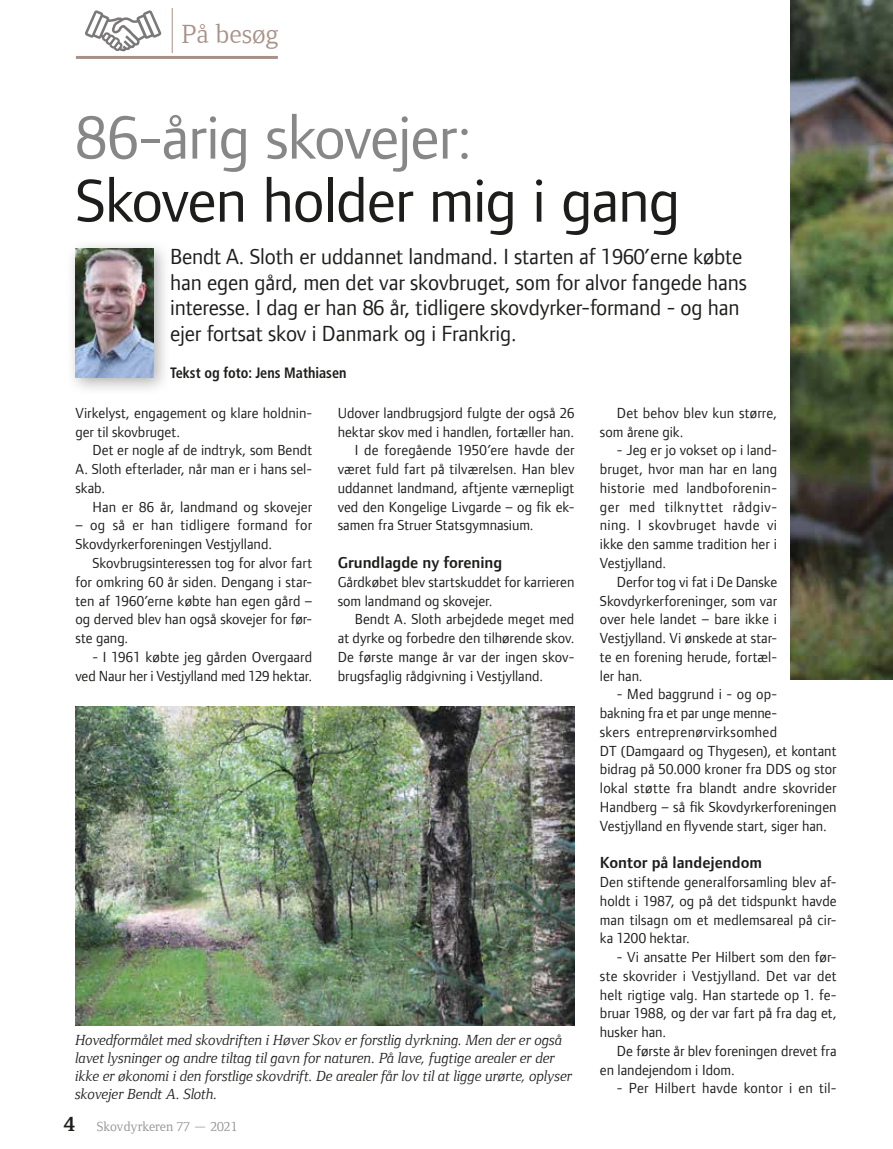
<style>
.page{position:relative;width:893px;height:1149px;background:#fff}
.page>*{position:absolute;margin:0;border:0;box-sizing:border-box;transform-origin:0 0}
.t1{font:63px "Foundry Form Sans";letter-spacing:-.02em;color:#1d1d1b}
.t2{font:63px "Foundry Form Sans";letter-spacing:-.02em;color:#878787}
.t3{font:27px "Foundry Form Serif";color:#a89287}
.t4{font:22.5px/25.5px "Foundry Form Sans";letter-spacing:-.005em;color:#1d1d1b}
.t5{font:600 16.5px "Foundry Form Sans";color:#1d1d1b}
.t6{font:15px/18.8px "Foundry Form Sans";letter-spacing:.005em;color:#1d1d1b;text-align:justify}
.t7{font:italic 15px/18px "Foundry Form Serif";color:#1d1d1b}
.t8{font:700 condensed 15px "Frutiger LT Std";color:#1d1d1b;scale:.95 1}
.t9{font:13.5px "Foundry Form Serif";color:#909090}
.s1{font-weight:700;font-size:21px;color:#1d1d1b}
</style>
<div class="page">
<img style="left:791px;top:0;width:102px;height:679px">
<img style="left:76px;top:706px;width:498px;height:318px">
<div style="left:65px;top:238px;width:106px;height:157px;background:#1d1d1b;opacity:.35"></div>
<img style="left:75px;top:248px;width:78px;height:129px">
<svg style="left:85px;top:10px;width:77px;height:41px"></svg>
<hr style="left:172px;top:8px;width:1px;height:45px;background:#a89287">
<hr style="left:76px;top:56px;width:202px;height:3px;background:#a89287">
<h2 class="t3" style="left:182px;top:19px;width:98px">På besøg</h2>
<h1 class="t2" style="left:75px;top:102px;width:398px">86-årig skovejer:</h1>
<h1 class="t1" style="left:75px;top:165px;width:606px">Skoven holder mig i gang</h1>
<p class="t4" style="left:170px;top:244px;width:578px">Bendt A. Sloth er uddannet landmand. I starten af 1960’erne købte han egen gård, men det var skovbruget, som for alvor fangede hans interesse. I dag er han 86 år, tidligere skovdyrker-formand - og han ejer fortsat skov i Danmark og i Frankrig.</p>
<p class="t8" style="left:170px;top:364px;width:187px">Tekst og foto: Jens Mathiasen</p>
<p class="t6" style="left:75px;top:403px;width:238px">Virkelyst, engagement og klare holdnin&shy;ger til skovbruget.</p>
<p class="t6" style="left:75px;top:441px;width:238px;text-indent:17px">Det er nogle af de indtryk, som Bendt A. Sloth efterlader, når man er i hans sel&shy;skab.</p>
<p class="t6" style="left:92px;top:497px;width:221px">Han er 86 år, landmand og skovejer</p>
<p class="t6" style="left:75px;top:516px;width:238px">– og så er han tidligere formand for<br>Skovdyrkerforeningen Vestjylland.</p>
<p class="t6" style="left:75px;top:553px;width:238px;text-indent:17px">Skovbrugsinteressen tog for alvor fart for omkring 60 år siden. Dengang i star&shy;ten af 1960’erne købte han egen gård – og derved blev han også skovejer for før&shy;ste gang.</p>
<p class="t6" style="left:75px;top:647px;width:238px;text-align:right">- I 1961 købte jeg gården Overgaard ved Naur her i Vestjylland med 129 hektar.</p>
<p class="t6" style="left:338px;top:403px;width:238px">Udover landbrugsjord fulgte der også 26</p>
<p class="t6" style="left:338px;top:422px;width:238px">hektar skov med i handlen, fortæller han.</p>
<p class="t6" style="left:355px;top:441px;width:221px">I de foregående 1950’ere havde der</p>
<p class="t6" style="left:338px;top:459px;width:238px">været fuld fart på tilværelsen. Han blev</p>
<p class="t6" style="left:338px;top:478px;width:238px">uddannet landmand, aftjente værnepligt</p>
<p class="t6" style="left:338px;top:497px;width:238px">ved den Kongelige Livgarde – og fik ek-</p>
<p class="t6" style="left:338px;top:516px;width:197px">samen fra Struer Statsgymnasium.</p>
<p class="t5" style="left:338px;top:553px;width:166px">Grundlagde ny forening</p>
<p class="t6" style="left:338px;top:572px;width:238px">Gårdkøbet blev startskuddet for karrieren som landmand og skovejer.</p>
<p class="t6" style="left:338px;top:609px;width:238px;text-indent:17px">Bendt A. Sloth arbejdede meget med at dyrke og forbedre den tilhørende skov.<br>De første mange år var der ingen skov&shy;brugsfaglig rådgivning i Vestjylland.</p>
<p class="t6" style="left:600px;top:403px;width:179px;text-indent:17px">Det behov blev kun større, som årene gik.</p>
<p class="t6" style="left:600px;top:441px;width:179px;text-indent:17px">- Jeg er jo vokset op i land&shy;bruget, hvor man har en lang historie med landboforenin&shy;ger med tilknyttet rådgiv&shy;ning. I skovbruget havde vi ikke den samme tradition her i Vestjylland.</p>
<p class="t6" style="left:600px;top:572px;width:179px;text-indent:17px">Derfor tog vi fat i De Danske Skovdyrkerforeninger, som var over hele landet – bare ikke i Vestjylland. Vi ønskede at star&shy;te en forening herude, fortæl&shy;ler han.</p>
<p class="t6" style="left:600px;top:684px;width:238px;text-align:left;text-indent:17px">- Med baggrund i - og op-<br>bakning fra et par unge menne-<br>skers entreprenørvirksomhed<br>DT (Damgaard og Thygesen), et kontant bidrag på 50.000 kroner fra DDS og stor lokal støtte fra blandt andre skovrider Handberg – så fik Skovdyrkerforeningen Vestjylland en flyvende start, siger han.</p>
<p class="t5" style="left:600px;top:853px;width:164px">Kontor på landejendom</p>
<p class="t6" style="left:600px;top:872px;width:238px">Den stiftende generalforsamling blev af&shy;holdt i 1987, og på det tidspunkt havde man tilsagn om et medlemsareal på cir&shy;ka 1200 hektar.</p>
<p class="t6" style="left:600px;top:947px;width:238px;text-indent:17px">- Vi ansatte Per Hilbert som den før&shy;ste skovrider i Vestjylland. Det var det helt rigtige valg. Han startede op 1. fe&shy;bruar 1988, og der var fart på fra dag et, husker han.</p>
<p class="t6" style="left:600px;top:1041px;width:238px;text-indent:17px">De første år blev foreningen drevet fra en landejendom i Idom.</p>
<p class="t6" style="left:617px;top:1078px;width:221px">- Per Hilbert havde kontor i en til-</p>
<p class="t7" style="left:75px;top:1030px;width:498px">Hovedformålet med skovdriften i Høver Skov er forstlig dyrkning. Men der er også lavet lysninger og andre tiltag til gavn for naturen. På lave, fugtige arealer er der ikke er økonomi i den forstlige skovdrift. De arealer får lov til at ligge urørte, oplyser skovejer Bendt A. Sloth.</p>
<p class="t9" style="left:64px;top:1118px;width:175px"><span class="s1">4</span> Skovdyrkeren 77 — 2021</p>
</div>
